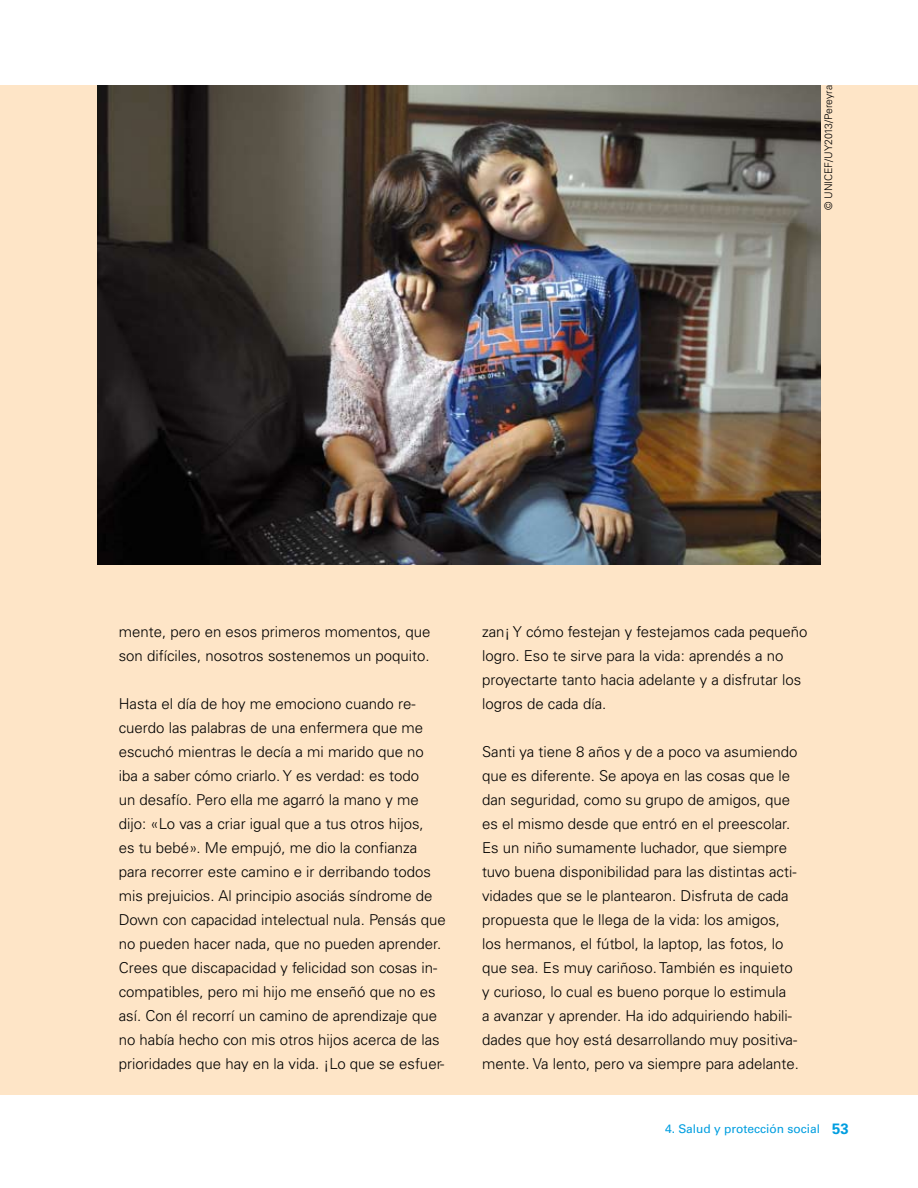
<style>
.page{position:relative;width:918px;height:1188px;background:#fff}
.page>*{position:absolute;margin:0;border:0;box-sizing:border-box;transform-origin:0 0}
.t1{font:300 15px/24px "Univers LT Std";color:#000}
.t2{font:700 15px "Univers LT Std";color:#009ee0}
.t3{font:12px "Univers LT Std";color:#009ee0}
.t4{font:300 10.5px "Univers LT Std";color:#000}
</style>
<div class="page">
<div style="left:0;top:85px;width:918px;height:1009px;background:#fee5c7"></div>
<img style="left:98px;top:85px;width:722px;height:480px">
<p class="t4" style="left:822px;top:210px;width:127px;rotate:-90deg">© UNICEF/UY2013/Pereyra</p>
<p class="t1" style="left:119px;top:620px;width:313px">mente, pero en esos primeros momentos, que son difíciles, nosotros sostenemos un poquito.</p>
<p class="t1" style="left:119px;top:692px;width:328px">Hasta el día de hoy me emociono cuando re&shy;cuerdo las palabras de una enfermera que me escuchó mientras le decía a mi marido que no iba a saber cómo criarlo. Y es verdad: es todo<br>un desafío. Pero ella me agarró la mano y me dijo: «Lo vas a criar igual que a tus otros hijos,<br>es tu bebé». Me empujó, me dio la confianza para recorrer este camino e ir derribando todos mis prejuicios. Al principio asociás síndrome de Down con capacidad intelectual nula. Pensás que no pueden hacer nada, que no pueden aprender.<br>Crees que discapacidad y felicidad son cosas in&shy;compatibles, pero mi hijo me enseñó que no es así. Con él recorrí un camino de aprendizaje que no había hecho con mis otros hijos acerca de las prioridades que hay en la vida. ¡Lo que se esfuer-</p>
<p class="t1" style="left:482px;top:620px;width:327px">zan¡ Y cómo festejan y festejamos cada pequeño logro. Eso te sirve para la vida: aprendés a no proyectarte tanto hacia adelante y a disfrutar los logros de cada día.</p>
<p class="t1" style="left:482px;top:740px;width:319px">Santi ya tiene 8 años y de a poco va asumiendo que es diferente. Se apoya en las cosas que le dan seguridad, como su grupo de amigos, que es el mismo desde que entró en el preescolar.<br>Es un niño sumamente luchador, que siempre tuvo buena disponibilidad para las distintas acti&shy;vidades que se le plantearon. Disfruta de cada propuesta que le llega de la vida: los amigos, los hermanos, el fútbol, la laptop, las fotos, lo que sea. Es muy cariñoso. También es inquieto y curioso, lo cual es bueno porque lo estimula<br>a avanzar y aprender. Ha ido adquiriendo habili&shy;dades que hoy está desarrollando muy positiva&shy;mente. Va lento, pero va siempre para adelante.</p>
<p class="t3" style="left:665px;top:1122px;width:157px">4. Salud y protección social</p>
<p class="t2" style="left:832px;top:1120px;width:18px">53</p>
</div>
